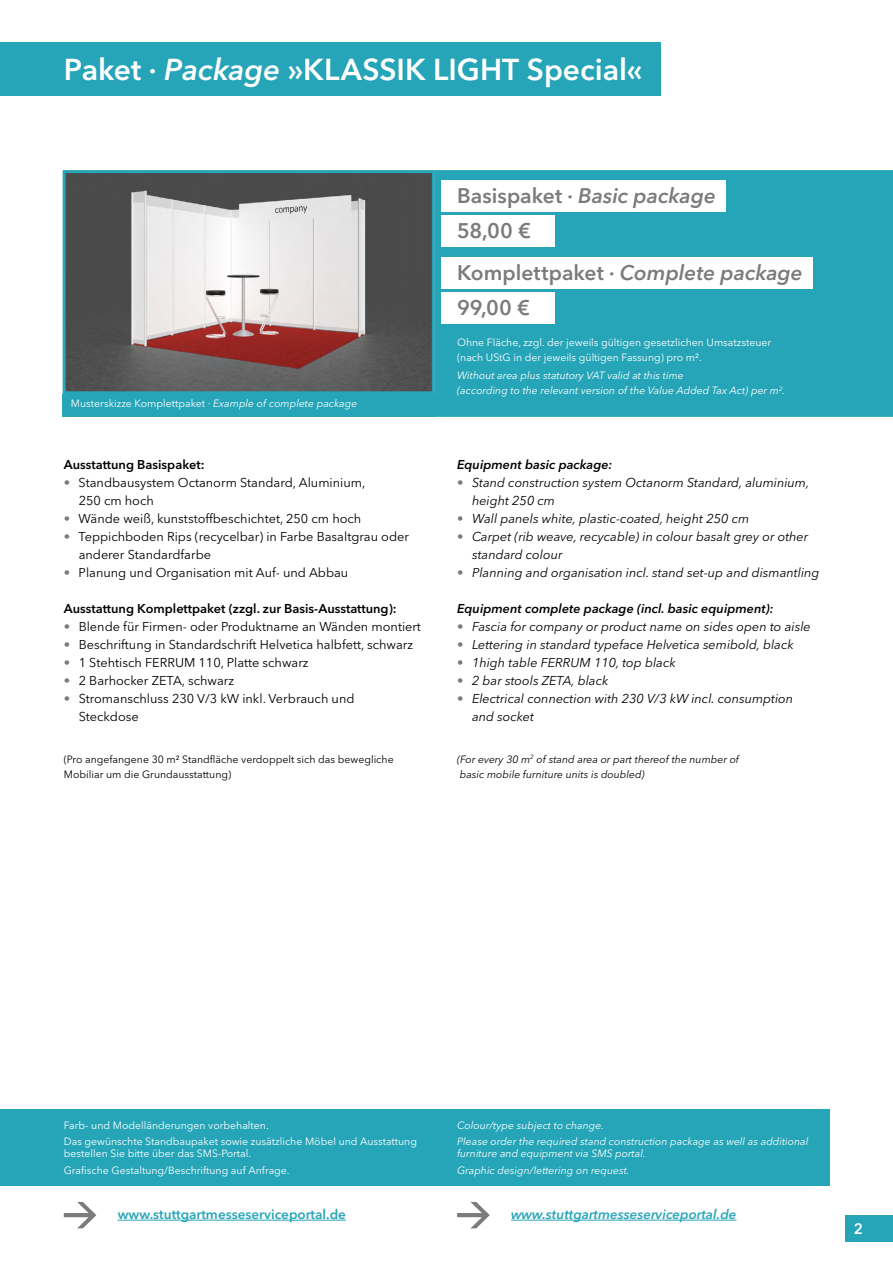
<style>
.page{position:relative;width:893px;height:1263px;background:#fff}
.page>*{position:absolute;margin:0;border:0;box-sizing:border-box;transform-origin:0 0}
.t1{font:600 30px "Avenir Next LT Pro";color:#fff}
.t2{font:italic 600 21px "Avenir Next LT Pro";color:#7c7b7b}
.t3{font:600 21px "Avenir Next LT Pro";color:#7c7b7b}
.t4{font:600 15px "Avenir Next LT Pro";color:#fff}
.t5{font:600 13.5px "Avenir Next LT Pro";color:#26a5b8}
.t6{font:italic 600 13.5px "Avenir Next LT Pro";color:#26a5b8}
.t7{font:italic 12.75px/18px "Avenir Next LT Pro";color:#000}
.t8{font:12.75px/18px "Avenir Next LT Pro";color:#000}
.t9{font:600 12.75px "Avenir Next LT Pro";color:#000}
.t10{font:italic 600 12.75px "Avenir Next LT Pro";color:#000}
.t11{font:10.5px/15px "Avenir Next LT Pro";color:#fff}
.t12{font:italic 10.5px/15px "Avenir Next LT Pro";color:#fff}
.t13{font:10.5px/15px "Avenir Next LT Pro";color:#000}
.t14{font:italic 10.5px "Avenir Next LT Pro";color:#000}
.s1{font-style:italic}
.s2{font-style:normal}
.s3{color:#7c7b7b}
.s4{font-style:normal;color:#7c7b7b}
</style>
<div class="page">
<div style="left:845px;top:1215px;width:48px;height:27px;background:#26a5b8"></div>
<div style="left:436px;top:172px;width:455px;height:243px;background:#26a5b8"></div>
<div style="left:435px;top:170px;width:458px;height:247px;border:3px solid #26a5b8"></div>
<div style="left:0;top:43px;width:660px;height:53px;background:#26a5b8"></div>
<div style="left:0;top:1110px;width:829px;height:76px;background:#26a5b8"></div>
<hr style="left:118px;top:1220px;width:228px;height:1px;background:#26a5b8">
<hr style="left:511px;top:1220px;width:225px;height:1px;background:#26a5b8">
<div style="left:441px;top:180px;width:284px;height:32px;background:#fff"></div>
<div style="left:441px;top:257px;width:371px;height:32px;background:#fff"></div>
<div style="left:441px;top:215px;width:113px;height:31px;background:#fff"></div>
<div style="left:441px;top:292px;width:113px;height:32px;background:#fff"></div>
<div style="left:63px;top:394px;width:372px;height:23px;background:#26a5b8"></div>
<img style="left:67px;top:174px;width:364px;height:216px">
<div style="left:63px;top:170px;width:372px;height:224px;border:3px solid #26a5b8"></div>
<svg style="left:64px;top:1202px;width:32px;height:26px"></svg>
<svg style="left:457px;top:1202px;width:33px;height:26px"></svg>
<p class="t1" style="left:64px;top:51px;width:580px">Paket · <span class="s1">Package</span> »KLASSIK LIGHT Special«</p>
<p class="t2" style="left:457px;top:183px;width:260px"><span class="s2">Basispaket ·</span> Basic package</p>
<p class="t3" style="left:457px;top:218px;width:75px">58,00 €</p>
<p class="t2" style="left:457px;top:260px;width:347px"><span class="s2">Komplettpaket ·</span> Complete package</p>
<p class="t11" style="left:71px;top:396px;width:288px">Musterskizze Komplettpaket · <span class="s1">Example of complete package</span></p>
<p class="t9" style="left:64px;top:457px;width:142px">Ausstattung Basispaket:</p>
<p class="t8" style="left:79px;top:473px;width:288px;text-indent:-15px"><span class="s3">•</span> Standbausystem Octanorm Standard, Aluminium,<br>250 cm hoch</p>
<p class="t8" style="left:64px;top:509px;width:299px"><span class="s3">•</span> Wände weiß, kunststoffbeschichtet, 250 cm hoch</p>
<p class="t8" style="left:79px;top:527px;width:332px;text-indent:-15px"><span class="s3">•</span> Teppichboden Rips (recycelbar) in Farbe Basaltgrau oder anderer Standardfarbe</p>
<p class="t8" style="left:64px;top:563px;width:286px"><span class="s3">•</span> Planung und Organisation mit Auf- und Abbau</p>
<p class="t9" style="left:64px;top:601px;width:334px">Ausstattung Komplettpaket (zzgl. zur Basis-Ausstattung):</p>
<p class="t8" style="left:64px;top:617px;width:359px"><span class="s3">•</span> Blende für Firmen- oder Produktname an Wänden montiert</p>
<p class="t8" style="left:64px;top:635px;width:351px"><span class="s3">•</span> Beschriftung in Standardschrift Helvetica halbfett, schwarz</p>
<p class="t8" style="left:64px;top:653px;width:246px"><span class="s3">•</span> 1 Stehtisch FERRUM 110, Platte schwarz</p>
<p class="t8" style="left:64px;top:671px;width:172px"><span class="s3">•</span> 2 Barhocker ZETA, schwarz</p>
<p class="t8" style="left:79px;top:689px;width:277px;text-indent:-15px"><span class="s3">•</span> Stromanschluss 230 V/3 kW inkl. Verbrauch und<br>Steckdose</p>
<p class="t13" style="left:64px;top:752px;width:331px">(Pro angefangene 30 m² Standfläche verdoppelt sich das bewegliche<br>Mobiliar um die Grundausstattung)</p>
<p class="t3" style="left:457px;top:295px;width:74px">99,00 €</p>
<p class="t11" style="left:457px;top:335px;width:316px">Ohne Fläche, zzgl. der jeweils gültigen gesetzlichen Umsatzsteuer (nach UStG in der jeweils gültigen Fassung) pro m².</p>
<p class="t12" style="left:457px;top:368px;width:330px">Without area plus statutory VAT valid at this time<br>(according to the relevant version of the Value Added Tax Act) per m<sup>2</sup>.</p>
<p class="t10" style="left:457px;top:457px;width:157px">Equipment basic package:</p>
<p class="t7" style="left:472px;top:473px;width:339px;text-indent:-15px"><span class="s4">•</span> Stand construction system Octanorm Standard, aluminium, height 250 cm</p>
<p class="t7" style="left:457px;top:509px;width:294px"><span class="s4">•</span> Wall panels white, plastic-coated, height 250 cm</p>
<p class="t7" style="left:472px;top:527px;width:338px;text-indent:-15px"><span class="s4">•</span> Carpet (rib weave, recycable) in colour basalt grey or other standard colour</p>
<p class="t7" style="left:457px;top:563px;width:364px"><span class="s4">•</span> Planning and organisation incl. stand set-up and dismantling</p>
<p class="t10" style="left:457px;top:601px;width:318px">Equipment complete package (incl. basic equipment):</p>
<p class="t7" style="left:457px;top:617px;width:355px"><span class="s4">•</span> Fascia for company or product name on sides open to aisle</p>
<p class="t7" style="left:457px;top:635px;width:338px"><span class="s4">•</span> Lettering in standard typeface Helvetica semibold, black</p>
<p class="t7" style="left:457px;top:653px;width:220px"><span class="s4">•</span> 1high table FERRUM 110, top black</p>
<p class="t7" style="left:457px;top:671px;width:153px"><span class="s4">•</span> 2 bar stools ZETA, black</p>
<p class="t7" style="left:472px;top:689px;width:323px;text-indent:-15px"><span class="s4">•</span> Electrical connection with 230 V/3 kW incl. consumption and socket</p>
<p class="t14" style="left:457px;top:753px;width:283px">(For every 30 m<sup>2</sup> of stand area or part thereof the number of</p>
<p class="t14" style="left:460px;top:768px;width:186px">basic mobile furniture units is doubled)</p>
<p class="t11" style="left:64px;top:1116px;width:355px;line-height:16.5px">Farb- und Modelländerungen vorbehalten.<br>Das gewünschte Standbaupaket sowie zusätzliche Möbel und Ausstattung</p>
<p class="t11" style="left:64px;top:1146px;width:189px">bestellen Sie bitte über das SMS-Portal.</p>
<p class="t11" style="left:64px;top:1162px;width:227px">Grafische Gestaltung/Beschriftung auf Anfrage.</p>
<p class="t12" style="left:457px;top:1117px;width:148px">Colour/type subject to change.</p>
<p class="t12" style="left:457px;top:1135px;width:353px;line-height:12px">Please order the required stand construction package as well as additional furniture and equipment via SMS portal.</p>
<p class="t12" style="left:457px;top:1162px;width:174px">Graphic design/lettering on request.</p>
<p class="t5" style="left:118px;top:1206px;width:230px">www.stuttgartmesseserviceportal.de</p>
<p class="t6" style="left:511px;top:1206px;width:227px">www.stuttgartmesseserviceportal.de</p>
<p class="t4" style="left:854px;top:1219px;width:11px">2</p>
</div>
